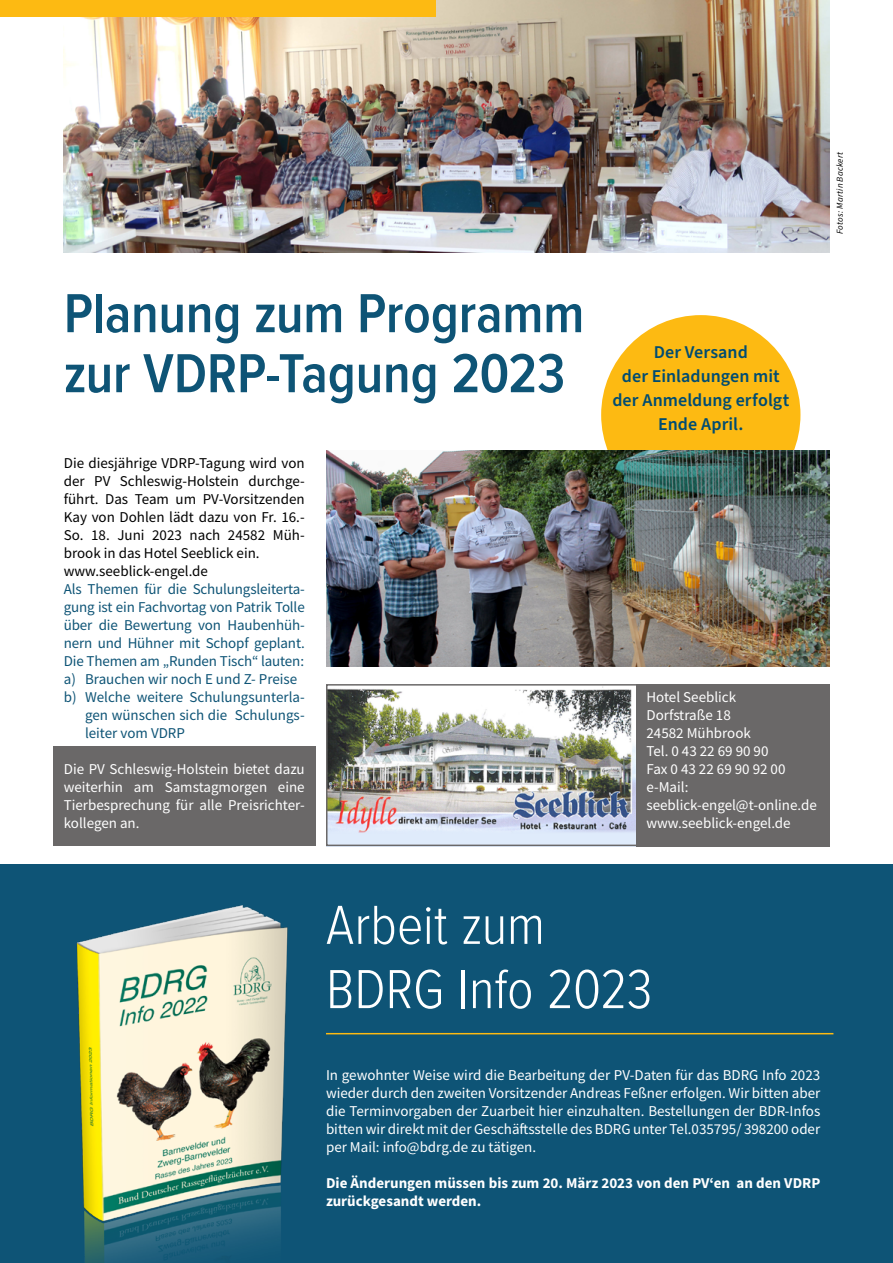
<style>
.page{position:relative;width:893px;height:1263px;background:#fff}
.page>*{position:absolute;margin:0;border:0;box-sizing:border-box;transform-origin:0 0}
.t1{font:600 57px/60px "Proxima Nova Cond";letter-spacing:-.005em;color:#0e5476}
.t2{font:300 57px/64.2px "Proxima Nova Cond";letter-spacing:-.005em;color:#fff}
.t3{font:600 18px/24px "Source Sans Pro";color:#004c72;text-align:center}
.t4{font:15px/18px "Source Sans Pro";color:#fff;text-align:justify}
.t5{font:15px "Source Sans Pro";letter-spacing:-.01em;color:#0e5476}
.t6{font:15px/18px "Source Sans Pro";color:#000}
.t7{font:700 15px/18px "Source Sans Pro";color:#fff}
.t8{font:italic 9px "Source Sans Pro";letter-spacing:.025em;color:#000}
</style>
<div class="page">
<div style="left:599px;top:313px;width:204px;height:204px;background:#fdba12;border-radius:50%"></div>
<div style="left:636px;top:684px;width:193px;height:162px;background:#6a6868"></div>
<div style="left:53px;top:746px;width:262px;height:100px;background:#6a6868"></div>
<div style="left:326px;top:684px;width:310px;height:162px;background:#dfebfb"></div>
<img style="left:329px;top:687px;width:307px;height:146px">
<img style="left:326px;top:450px;width:503px;height:216px">
<div style="left:326px;top:684px;width:503px;height:162px;border:2px solid #6a6868"></div>
<div style="left:0;top:864px;width:893px;height:399px;background:#0e5476"></div>
<img style="left:76px;top:905px;width:298px;height:358px">
<hr style="left:326px;top:1033px;width:507px;height:1px;background:#fdba12">
<img style="left:64px;top:0;width:765px;height:252px">
<div style="left:0;top:0;width:436px;height:17px;background:#fdba12"></div>
<h1 class="t1" style="left:64px;top:282px;width:522px">Planung zum Programm zur VDRP-Tagung 2023</h1>
<p class="t6" style="left:64px;top:454px;width:242px">Die diesjährige VDRP-Tagung wird von der PV Schleswig-Holstein durchge&shy;führt. Das Team um PV-Vorsitzenden Kay von Dohlen lädt dazu von Fr. 16.- So. 18. Juni 2023 nach 24582 Müh&shy;brook in das Hotel Seeblick ein. www.seeblick-engel.de</p>
<p class="t5" style="left:64px;top:579px;width:242px">Als Themen für die Schulungsleiterta-</p>
<p class="t5" style="left:64px;top:597px;width:242px">gung ist ein Fachvortag von Patrik Tolle</p>
<p class="t5" style="left:64px;top:615px;width:242px">über die Bewertung von Haubenhüh-</p>
<p class="t5" style="left:64px;top:633px;width:242px">nern und Hühner mit Schopf geplant.</p>
<p class="t5" style="left:64px;top:651px;width:242px">Die Themen am „Runden Tisch“ lauten:</p>
<p class="t5" style="left:64px;top:669px;width:235px">a) Brauchen wir noch E und Z- Preise</p>
<p class="t5" style="left:64px;top:687px;width:242px">b) Welche weitere Schulungsunterla-</p>
<p class="t5" style="left:85px;top:705px;width:221px">gen wünschen sich die Schulungs-</p>
<p class="t5" style="left:85px;top:723px;width:101px">leiter vom VDRP</p>
<p class="t4" style="left:64px;top:760px;width:242px">Die PV Schleswig-Holstein bietet dazu weiterhin am Samstagmorgen eine Tierbesprechung für alle Preisrichter&shy;kollegen an.</p>
<p class="t3" style="left:612px;top:341px;width:178px">Der Versand<br>der Einladungen mit der Anmeldung erfolgt<br>Ende April.</p>
<p class="t8" style="left:834px;top:234px;width:84px;rotate:-90deg">Fotos: Martin Backert</p>
<p class="t4" style="left:646px;top:688px;width:172px;text-align:left">Hotel Seeblick<br>Dorfstraße 18<br>24582 Mühbrook<br>Tel. 0 43 22 69 90 90<br>Fax 0 43 22 69 90 92 00 e-Mail: seeblick-engel@t-online.de www.seeblick-engel.de</p>
<h1 class="t2" style="left:326px;top:890px;width:328px">Arbeit zum<br>BDRG Info 2023</h1>
<p class="t4" style="left:326px;top:1066px;width:496px">In gewohnter Weise wird die Bearbeitung der PV-Daten für das BDRG Info 2023 wieder durch den zweiten Vorsitzender Andreas Feßner erfolgen. Wir bitten aber die Terminvorgaben der Zuarbeit hier einzuhalten. Bestellungen der BDR-Infos bitten wir direkt mit der Geschäftsstelle des BDRG unter Tel.035795/ 398200 oder per Mail: info@bdrg.de zu tätigen.</p>
<p class="t7" style="left:326px;top:1174px;width:496px">Die Änderungen müssen bis zum 20. März 2023 von den PV‘en an den VDRP zurückgesandt werden.</p>
</div>
